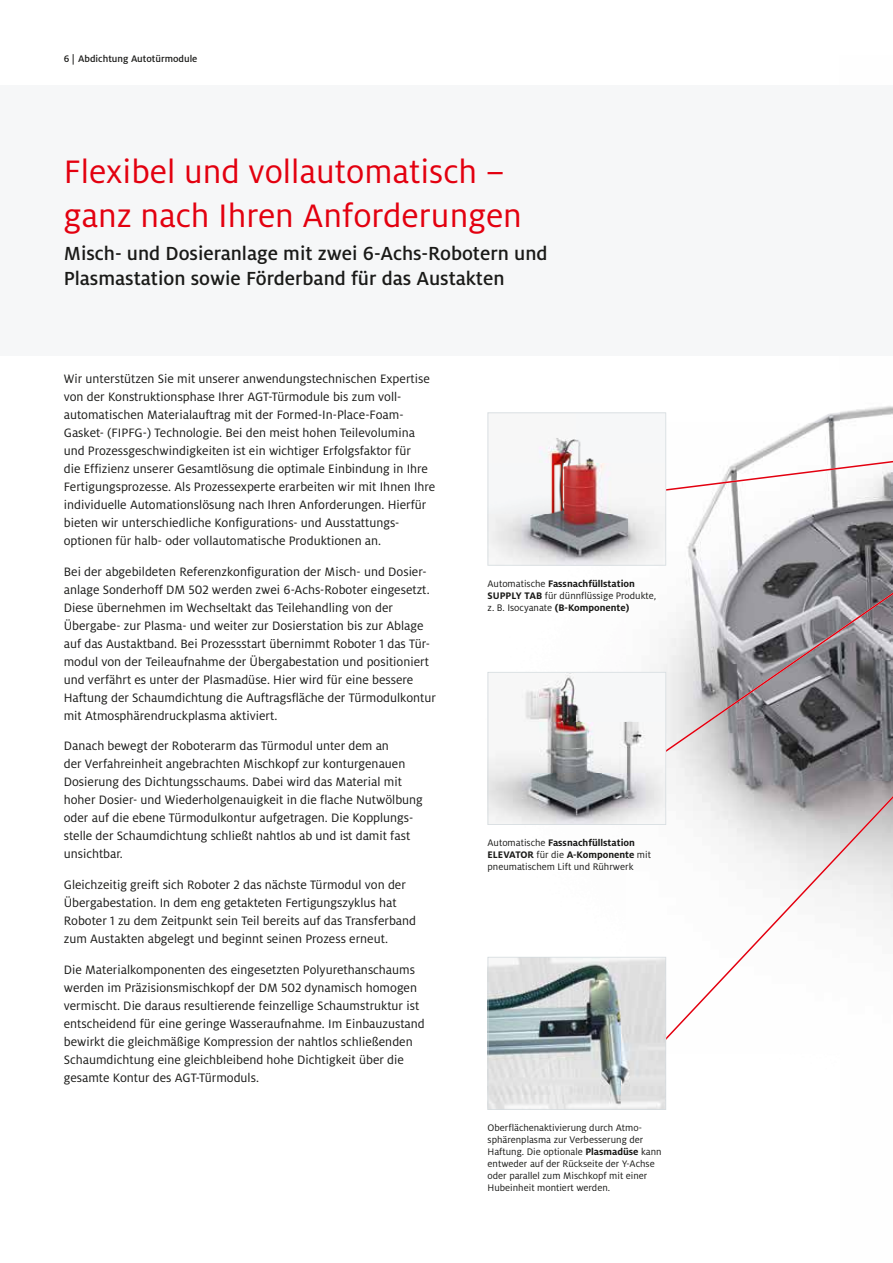
<style>
.page{position:relative;width:893px;height:1263px;background:#fff}
.page>*{position:absolute;margin:0;border:0;box-sizing:border-box;transform-origin:0 0}
.t1{font:36px/43.2px "Henkel Milo";color:#e3000f}
.t2{font:500 21px/25.2px "Henkel Milo";color:#1a1a18}
.t3{font:13.5px/18px "Henkel Milo";color:#1a1a18}
.t4{font:10.5px/12px "Henkel Milo";color:#1a1a18}
.t5{font:500 10.5px "Henkel Milo";color:#1a1a18}
.s1{font-weight:700}
</style>
<div class="page">
<img style="left:487px;top:412px;width:1px;height:698px">
<div style="left:0;top:85px;width:893px;height:270px;background:#f6f7f8"></div>
<svg style="left:666px;top:759px;width:227px;height:281px"></svg>
<svg style="left:488px;top:957px;width:178px;height:153px;background:#bfc5c6"></svg>
<svg style="left:488px;top:412px;width:405px;height:154px"></svg>
<svg style="left:655px;top:477px;width:238px;height:282px"></svg>
<svg style="left:488px;top:672px;width:178px;height:153px"></svg>
<p class="t5" style="left:64px;top:53px;width:135px">6 | Abdichtung Autotürmodule</p>
<h1 class="t1" style="left:64px;top:151px;width:460px">Flexibel und vollautomatisch – ganz nach Ihren Anforderungen</h1>
<h2 class="t2" style="left:64px;top:241px;width:485px">Misch- und Dosieranlage mit zwei 6-Achs-Robotern und<br>Plasmastation sowie Förderband für das Austakten</h2>
<p class="t3" style="left:64px;top:370px;width:373px">Wir unterstützen Sie mit unserer anwendungstechnischen Expertise von der Konstruktionsphase Ihrer AGT-Türmodule bis zum voll&shy;automatischen Materialauftrag mit der Formed-In-Place-Foam-Gasket- (FIPFG-) Technologie. Bei den meist hohen Teilevolumina und Prozessgeschwindigkeiten ist ein wichtiger Erfolgsfaktor für<br>die Effizienz unserer Gesamtlösung die optimale Einbindung in Ihre Fertigungsprozesse. Als Prozessexperte erarbeiten wir mit Ihnen Ihre individuelle Automationslösung nach Ihren Anforderungen. Hierfür bieten wir unterschiedliche Konfigurations- und Ausstattungs&shy;optionen für halb- oder vollautomatische Produktionen an.</p>
<p class="t3" style="left:64px;top:562px;width:374px">Bei der abgebildeten Referenzkonfiguration der Misch- und Dosier&shy;anlage Sonderhoff DM 502 werden zwei 6-Achs-Roboter eingesetzt.<br>Diese übernehmen im Wechseltakt das Teilehandling von der Übergabe- zur Plasma- und weiter zur Dosierstation bis zur Ablage auf das Austaktband. Bei Prozessstart übernimmt Roboter 1 das Tür&shy;modul von der Teileaufnahme der Übergabestation und positioniert und verfährt es unter der Plasmadüse. Hier wird für eine bessere Haftung der Schaumdichtung die Auftrags fläche der Türmodulkontur mit Atmosphärendruckplasma aktiviert.</p>
<p class="t3" style="left:64px;top:737px;width:361px">Danach bewegt der Roboterarm das Türmodul unter dem an<br>der Verfahreinheit angebrachten Mischkopf zur konturgenauen Dosierung des Dichtungsschaums. Dabei wird das Material mit hoher Dosier- und Wiederhol genauigkeit in die flache Nutwölbung oder auf die ebene Türmodulkontur aufgetragen. Die Kopplungs&shy;stelle der Schaumdichtung schließt nahtlos ab und ist damit fast unsichtbar.</p>
<p class="t3" style="left:64px;top:876px;width:354px">Gleichzeitig greift sich Roboter 2 das nächste Türmodul von der Übergabestation. In dem eng getakteten Fertigungszyklus hat Roboter 1 zu dem Zeitpunkt sein Teil bereits auf das Transferband zum Austakten abgelegt und beginnt seinen Prozess erneut.</p>
<p class="t3" style="left:64px;top:961px;width:363px">Die Materialkomponenten des eingesetzten Polyurethanschaums werden im Präzisionsmischkopf der DM 502 dynamisch homogen vermischt. Die daraus resultierende feinzellige Schaumstruktur ist entscheidend für eine geringe Wasseraufnahme. Im Einbauzustand bewirkt die gleichmäßige Kompression der nahtlos schließenden Schaum dichtung eine gleichbleibend hohe Dichtigkeit über die gesamte Kontur des AGT-Türmoduls.</p>
<p class="t4" style="left:488px;top:577px;width:170px">Automatische <span class="s1">Fassnachfüllstation<br>SUPPLY TAB</span> für dünnflüssige Produkte, z. B. Isocyanate <span class="s1">(B-Komponente)</span></p>
<p class="t4" style="left:488px;top:837px;width:165px">Automatische <span class="s1">Fassnachfüllstation<br>ELEVATOR</span> für die <span class="s1">A-Komponente</span> mit pneumatischem Lift und Rührwerk</p>
<p class="t4" style="left:488px;top:1122px;width:176px">Oberflächenaktivierung durch Atmo-<br>s phärenplasma zur Verbesserung der Haftung. Die optionale <span class="s1">Plasmadüse</span> kann entweder auf der Rückseite der Y-Achse oder parallel zum Mischkopf mit einer Hub einheit montiert werden.</p>
</div>
